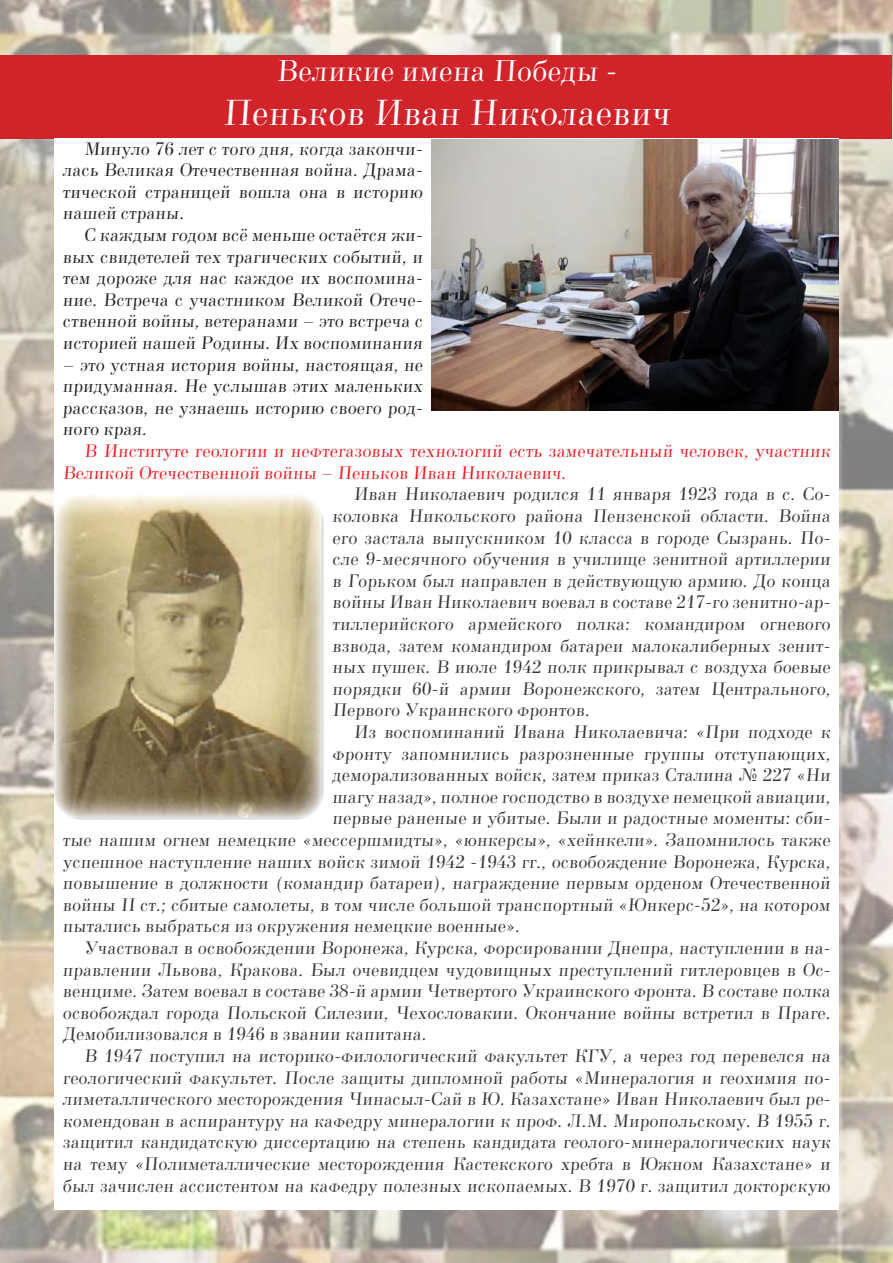
<style>
.page{position:relative;width:893px;height:1263px;background:#fff}
.page>*{position:absolute;margin:0;border:0;box-sizing:border-box;transform-origin:0 0}
.t1{font:36px "New Standard TT";color:#fff}
.t2{font:30px "New Standard TT";color:#fff}
.t3{font:18px/21.6px "New Standard TT";color:#373435;text-align:justify}
.t4{font:18px/21.6px "New Standard TT";color:#231f20;text-align:justify}
.t5{font:18px/21.6px "New Standard TT";color:#eb1c24}
</style>
<div class="page">
<img style="left:0;top:0;width:893px;height:1263px">
<div style="left:1px;top:55px;width:891px;height:84px;background:#d1232a"></div>
<div style="left:54px;top:138px;width:785px;height:1072px;background:#fff"></div>
<img style="left:431px;top:139px;width:408px;height:272px">
<img style="left:54px;top:495px;width:270px;height:324px">
<h2 class="t2" style="left:276px;top:54px;width:345px">Великие имена Победы -</h2>
<h1 class="t1" style="left:222px;top:92px;width:453px">Пеньков Иван Николаевич</h1>
<p class="t4" style="left:63px;top:138px;width:363px;text-indent:21px">Минуло 76 лет с того дня, когда закончи&shy;лась Великая Отечественная война. Драма&shy;тической страницей вошла она в историю нашей страны.</p>
<p class="t4" style="left:63px;top:224px;width:363px;text-indent:21px">С каждым годом всё меньше остаётся жи&shy;вых свидетелей тех трагических событий, и тем дороже для нас каждое их воспомина&shy;ние. Встреча с участником Великой Отече&shy;ственной войны, ветеранами – это встреча с историей нашей Родины. Их воспоминания</p>
<p class="t4" style="left:63px;top:354px;width:363px">– это устная история войны, настоящая, не придуманная. Не услышав этих маленьких рассказов, не узнаешь историю своего род&shy;ного края.</p>
<p class="t5" style="left:63px;top:440px;width:771px;text-indent:21px">В Институте геологии и нефтегазовых технологий есть замечательный человек, участник<br>Великой Отечественной войны – Пеньков Иван Николаевич.</p>
<p class="t3" style="left:332px;top:483px;width:501px;text-indent:21px">Иван Николаевич родился 11 января 1923 года в с. Со&shy;коловка Никольского района Пензенской области. Война его застала выпускником 10 класса в городе Сызрань. По&shy;сле 9-месячного обучения в училище зенитной артиллерии в Горьком был направлен в действующую армию. До конца войны Иван Николаевич воевал в составе 217-го зенитно-ар&shy;тиллерийского армейского полка: командиром огневого взвода, затем командиром батареи малокалиберных зенит&shy;ных пушек. В июле 1942 полк прикрывал с воздуха боевые порядки 60-й армии Воронежского, затем Центрального, Первого Украинского фронтов.</p>
<p class="t3" style="left:353px;top:721px;width:480px">Из воспоминаний Ивана Николаевича: «При подходе к</p>
<p class="t3" style="left:332px;top:743px;width:501px">фронту запомнились разрозненные группы отступающих,</p>
<p class="t3" style="left:332px;top:764px;width:501px">деморализованных войск, затем приказ Сталина № 227 «Ни</p>
<p class="t3" style="left:332px;top:786px;width:501px">шагу назад», полное господство в воздухе немецкой авиации,</p>
<p class="t3" style="left:332px;top:807px;width:501px">первые раненые и убитые. Были и радостные моменты: сби-</p>
<p class="t3" style="left:63px;top:829px;width:771px">тые нашим огнем немецкие «мессершмидты», «юнкерсы», «хейнкели». Запомнилось также</p>
<p class="t3" style="left:63px;top:851px;width:771px">успешное наступление наших войск зимой 1942 -1943 гг., освобождение Воронежа, Курска,</p>
<p class="t3" style="left:63px;top:872px;width:771px">повышение в должности (командир батареи), награждение первым орденом Отечественной</p>
<p class="t3" style="left:63px;top:894px;width:771px">войны II ст.; сбитые самолеты, в том числе большой транспортный «Юнкерс-52», на котором</p>
<p class="t3" style="left:63px;top:915px;width:460px">пытались выбраться из окружения немецкие военные».</p>
<p class="t3" style="left:84px;top:937px;width:750px">Участвовал в освобождении Воронежа, Курска, форсировании Днепра, наступлении в на-</p>
<p class="t3" style="left:63px;top:959px;width:771px">правлении Львова, Кракова. Был очевидцем чудовищных преступлений гитлеровцев в Ос-</p>
<p class="t3" style="left:63px;top:980px;width:771px">венциме. Затем воевал в составе 38-й армии Четвертого Украинского фронта. В составе полка</p>
<p class="t3" style="left:63px;top:1002px;width:771px">освобождал города Польской Силезии, Чехословакии. Окончание войны встретил в Праге.</p>
<p class="t3" style="left:63px;top:1023px;width:367px">Демобилизовался в 1946 в звании капитана.</p>
<p class="t3" style="left:84px;top:1045px;width:750px">В 1947 поступил на историко-филологический факультет КГУ, а через год перевелся на</p>
<p class="t3" style="left:63px;top:1067px;width:771px">геологический факультет. После защиты дипломной работы «Минералогия и геохимия по-</p>
<p class="t3" style="left:63px;top:1088px;width:771px">лиметаллического месторождения Чинасыл-Сай в Ю. Казахстане» Иван Николаевич был ре-</p>
<p class="t3" style="left:63px;top:1110px;width:771px">комендован в аспирантуру на кафедру минералогии к проф. Л.М. Миропольскому. В 1955 г.</p>
<p class="t3" style="left:63px;top:1131px;width:771px">защитил кандидатскую диссертацию на степень кандидата геолого-минералогических наук</p>
<p class="t3" style="left:63px;top:1153px;width:771px">на тему «Полиметаллические месторождения Кастекского хребта в Южном Казахстане» и</p>
<p class="t3" style="left:63px;top:1175px;width:771px">был зачислен ассистентом на кафедру полезных ископаемых. В 1970 г. защитил докторскую</p>
</div>
